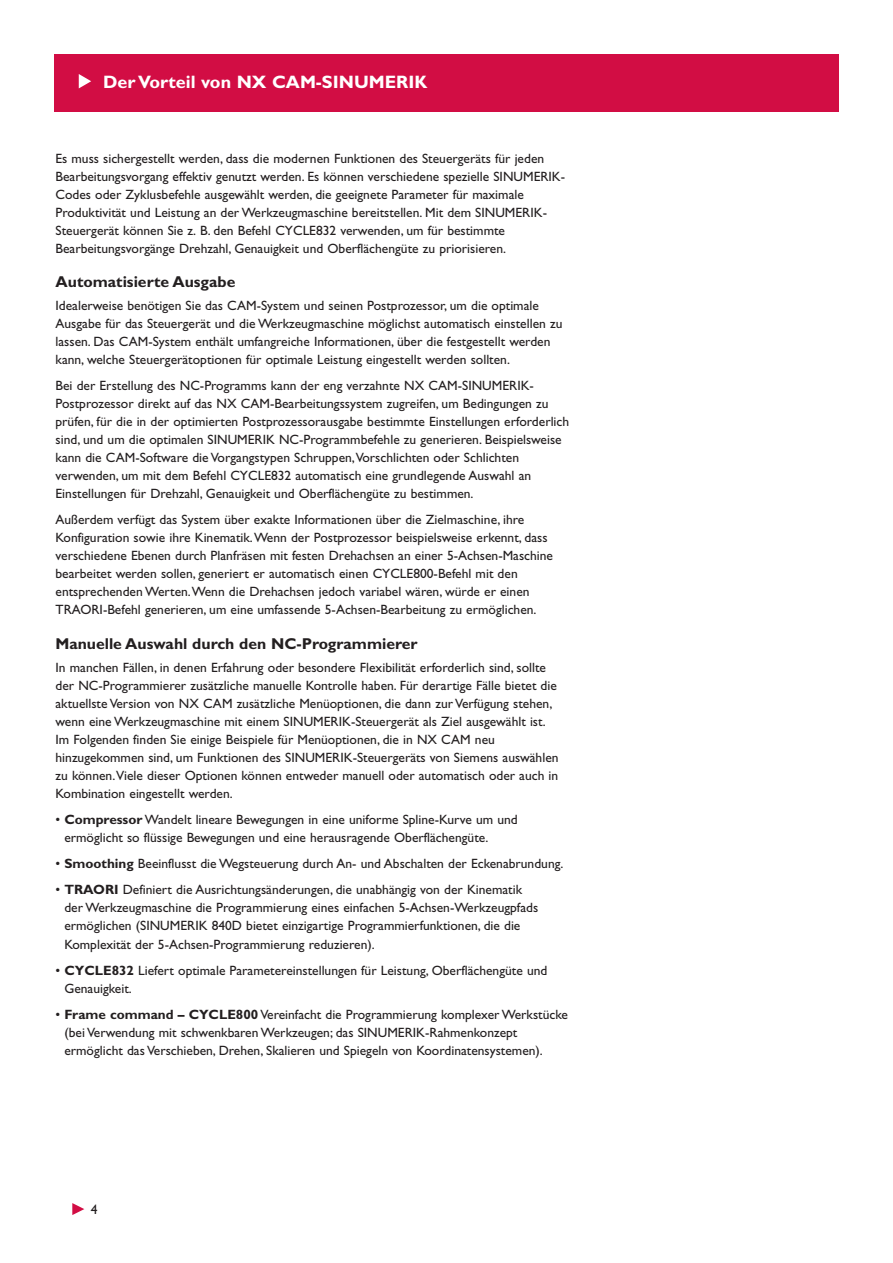
<style>
.page{position:relative;width:893px;height:1263px;background:#fff}
.page>*{position:absolute;margin:0;border:0;box-sizing:border-box;transform-origin:0 0}
.t1{font:700 18px "Gill Sans Std";color:#fff}
.t2{font:700 15.75px "Gill Sans Std";color:#231f20}
.t3{font:13.5px/18px "Gill Sans Std";color:#231f20}
.t4{font:13.5px "Gill Sans";color:#231f20}
.s1{font-weight:700}
</style>
<div class="page">
<svg style="left:72px;top:1203px;width:12px;height:12px"></svg>
<div style="left:54px;top:54px;width:784px;height:58px;background:#d20d44"></div>
<svg style="left:79px;top:74px;width:12px;height:14px"></svg>
<h1 class="t1" style="left:103px;top:75px;width:326px">Der Vorteil von NX CAM-SINUMERIK</h1>
<p class="t3" style="left:55px;top:150px;width:511px">Es muss sichergestellt werden, dass die modernen Funktionen des Steuergeräts für jeden Bearbeitungsvorgang effektiv genutzt werden. Es können verschiedene spezielle SINUMERIK-Codes oder Zyklusbefehle ausgewählt werden, die geeignete Parameter für maximale Produktivität und Leistung an der Werkzeugmaschine bereitstellen. Mit dem SINUMERIK-Steuergerät können Sie z. B. den Befehl CYCLE832 verwenden, um für bestimmte Bearbeitungsvorgänge Drehzahl, Genauigkeit und Oberflächengüte zu priorisieren.</p>
<p class="t2" style="left:55px;top:275px;width:181px">Automatisierte Ausgabe</p>
<p class="t3" style="left:55px;top:298px;width:508px">Idealerweise benötigen Sie das CAM-System und seinen Postprozessor, um die optimale Ausgabe für das Steuergerät und die Werkzeugmaschine möglichst automatisch einstellen zu lassen. Das CAM-System enthält umfangreiche Informationen, über die festgestellt werden kann, welche Steuergerätoptionen für optimale Leistung eingestellt werden sollten.</p>
<p class="t3" style="left:55px;top:378px;width:515px">Bei der Erstellung des NC-Programms kann der eng verzahnte NX CAM-SINUMERIK-Postprozessor direkt auf das NX CAM-Bearbeitungssystem zugreifen, um Bedingungen zu prüfen, für die in der optimierten Postprozessorausgabe bestimmte Einstellungen erforderlich sind, und um die optimalen SINUMERIK NC-Programmbefehle zu generieren. Beispielsweise kann die CAM-Software die Vorgangstypen Schruppen,Vorschlichten oder Schlichten verwenden, um mit dem Befehl CYCLE832 automatisch eine grundlegende Auswahl an Einstellungen für Drehzahl, Genauigkeit und Oberflächengüte zu bestimmen.</p>
<p class="t3" style="left:55px;top:512px;width:499px">Außerdem verfügt das System über exakte Informationen über die Zielmaschine, ihre Konfiguration sowie ihre Kinematik.Wenn der Postprozessor beispielsweise erkennt, dass verschiedene Ebenen durch Planfräsen mit festen Drehachsen an einer 5-Achsen-Maschine bearbeitet werden sollen, generiert er automatisch einen CYCLE800-Befehl mit den entsprechenden Werten.Wenn die Drehachsen jedoch variabel wären, würde er einen TRAORI-Befehl generieren, um eine umfassende 5-Achsen-Bearbeitung zu ermöglichen.</p>
<p class="t2" style="left:55px;top:637px;width:363px">Manuelle Auswahl durch den NC-Programmierer</p>
<p class="t3" style="left:55px;top:660px;width:504px">In manchen Fällen, in denen Erfahrung oder besondere Flexibilität erforderlich sind, sollte der NC-Programmierer zusätzliche manuelle Kontrolle haben. Für derartige Fälle bietet die aktuellste Version von NX CAM zusätzliche Menüoptionen, die dann zur Verfügung stehen, wenn eine Werkzeugmaschine mit einem SINUMERIK-Steuergerät als Ziel ausgewählt ist.<br>Im Folgenden finden Sie einige Beispiele für Menüoptionen, die in NX CAM neu hinzugekommen sind, um Funktionen des SINUMERIK-Steuergeräts von Siemens auswählen zu können.Viele dieser Optionen können entweder manuell oder automatisch oder auch in Kombination eingestellt werden.</p>
<p class="t3" style="left:64px;top:812px;width:454px;text-indent:-9px">• <span class="s1">Compressor</span> Wandelt lineare Bewegungen in eine uniforme Spline-Kurve um und ermöglicht so flüssige Bewegungen und eine herausragende Oberflächengüte.</p>
<p class="t3" style="left:55px;top:856px;width:509px">• <span class="s1">Smoothing</span> Beeinflusst die Wegsteuerung durch An- und Abschalten der Eckenabrundung.</p>
<p class="t3" style="left:64px;top:882px;width:475px;text-indent:-9px">• <span class="s1">TRAORI</span> Definiert die Ausrichtungsänderungen, die unabhängig von der Kinematik der Werkzeugmaschine die Programmierung eines einfachen 5-Achsen-Werkzeugpfads ermöglichen (SINUMERIK 840D bietet einzigartige Programmierfunktionen, die die Komplexität der 5-Achsen-Programmierung reduzieren).</p>
<p class="t3" style="left:64px;top:962px;width:484px;text-indent:-9px">• <span class="s1">CYCLE832</span> Liefert optimale Parametereinstellungen für Leistung, Oberflächengüte und<br>Genauigkeit.</p>
<p class="t3" style="left:64px;top:1006px;width:505px;text-indent:-9px">• <span class="s1">Frame command – CYCLE800</span> Vereinfacht die Programmierung komplexer Werkstücke (bei Verwendung mit schwenkbaren Werkzeugen; das SINUMERIK-Rahmenkonzept ermöglicht das Verschieben, Drehen, Skalieren und Spiegeln von Koordinatensystemen).</p>
<p class="t4" style="left:91px;top:1201px;width:8px">4</p>
</div>
